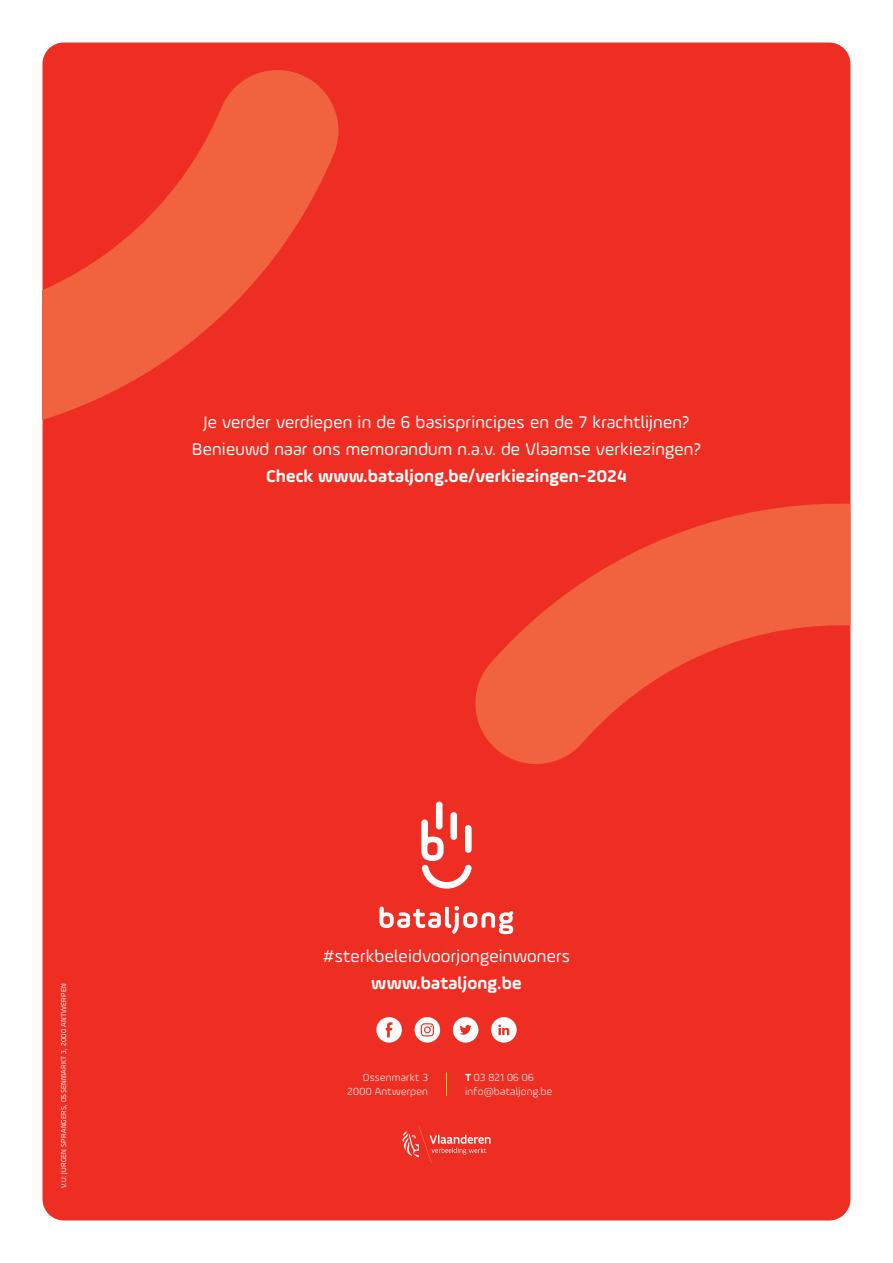
<style>
.page{position:relative;width:893px;height:1263px;background:#fff}
.page>*{position:absolute;margin:0;border:0;box-sizing:border-box;transform-origin:0 0}
.t1{font:18px "Ample Soft";letter-spacing:.01em;color:#fff}
.t2{font:700 18px "Ample Soft";letter-spacing:.01em;color:#fff}
.t3{font:300 10.95px "Ample Soft";letter-spacing:.02em;color:#fff}
.t4{font:7.5px "Ample Soft";letter-spacing:.03em;color:#fff}
.s1{font-weight:700}
</style>
<div class="page">
<div style="left:43px;top:43px;width:807px;height:1177px;background:#ee2e22;border-radius:21px"></div>
<svg style="left:43px;top:46px;width:296px;height:374px"></svg>
<svg style="left:475px;top:503px;width:375px;height:261px"></svg>
<div style="left:376px;top:1017px;width:26px;height:25px;background:#fff;border-radius:50%"></div>
<svg style="left:386px;top:1022px;width:7px;height:15px"></svg>
<div style="left:453px;top:1017px;width:25px;height:25px;background:#fff;border-radius:50%"></div>
<svg style="left:460px;top:1025px;width:11px;height:10px"></svg>
<div style="left:415px;top:1017px;width:25px;height:25px;background:#fff;border-radius:50%"></div>
<svg style="left:421px;top:1023px;width:13px;height:13px"></svg>
<div style="left:491px;top:1017px;width:26px;height:25px;background:#fff;border-radius:50%"></div>
<svg style="left:498px;top:1024px;width:11px;height:11px"></svg>
<svg style="left:379px;top:906px;width:135px;height:28px"></svg>
<div style="left:436px;top:801px;width:6px;height:28px;background:#fff;border-radius:3px"></div>
<div style="left:450px;top:812px;width:7px;height:28px;background:#fff;border-radius:3px"></div>
<svg style="left:421px;top:819px;width:51px;height:70px"></svg>
<svg style="left:446px;top:1072px;width:1px;height:24px"></svg>
<svg style="left:402px;top:1126px;width:89px;height:37px"></svg>
<p class="t1" style="left:203px;top:411px;width:488px">Je verder verdiepen in de 6 basisprincipes en de 7 krachtlijnen?</p>
<p class="t1" style="left:192px;top:438px;width:511px">Benieuwd naar ons memorandum n.a.v. de Vlaamse verkiezingen?</p>
<p class="t2" style="left:266px;top:465px;width:362px">Check www.bataljong.be/verkiezingen-2024</p>
<p class="t4" style="left:59px;top:1188px;width:206px;rotate:-90deg">V.U: JURGEN SPRANGERS, OSSENMARKT 3, 2000 ANTWERPEN</p>
<p class="t1" style="left:323px;top:945px;width:249px">#sterkbeleidvoorjongeinwoners</p>
<p class="t2" style="left:371px;top:972px;width:152px">www.bataljong.be</p>
<p class="t3" style="left:363px;top:1070px;width:66px">Ossenmarkt 3</p>
<p class="t3" style="left:347px;top:1084px;width:82px">2000 Antwerpen</p>
<p class="t3" style="left:465px;top:1070px;width:70px"><span class="s1">T</span> 03 821 06 06</p>
<p class="t3" style="left:465px;top:1084px;width:89px">info@bataljong.be</p>
</div>
